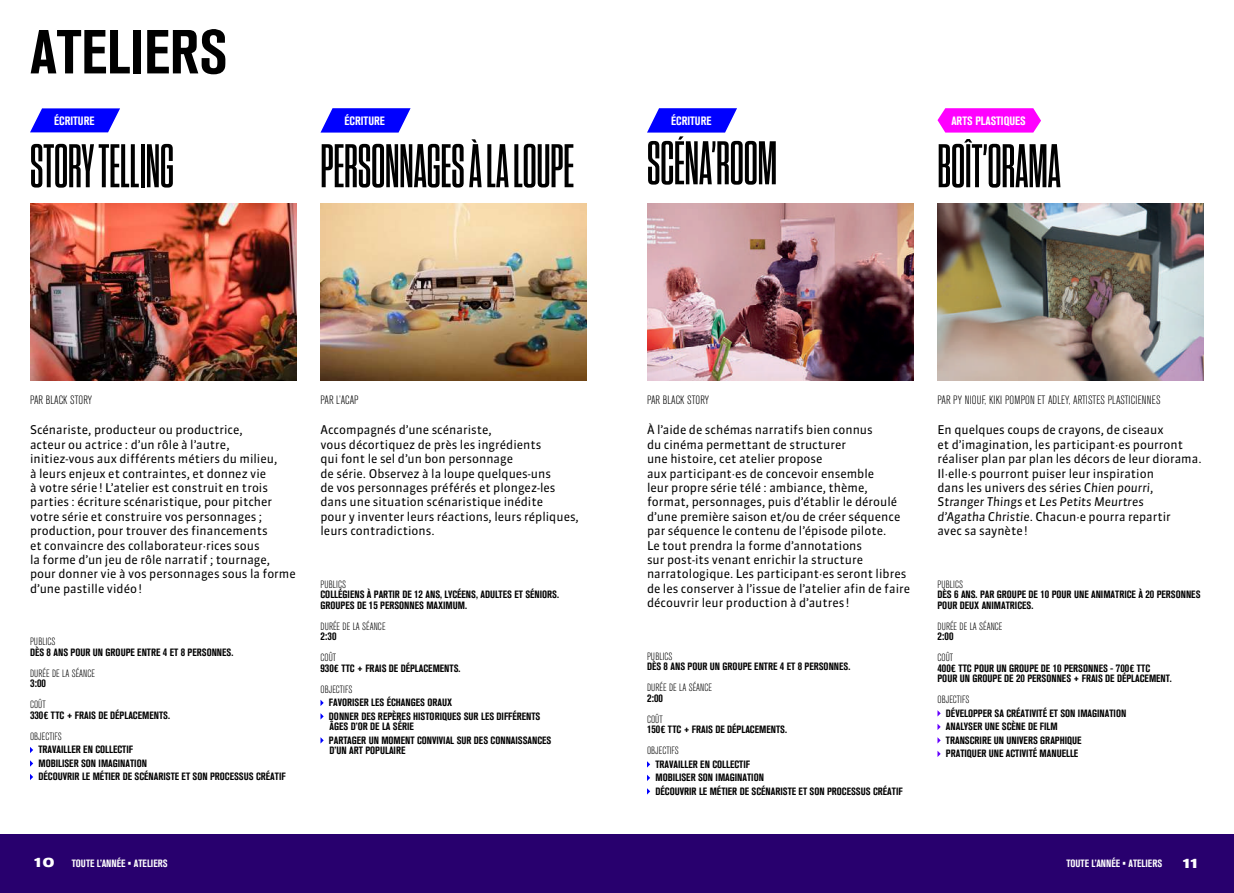
<style>
.page{position:relative;width:1234px;height:893px;background:#fff}
.page>*{position:absolute;margin:0;border:0;box-sizing:border-box;transform-origin:0 0}
.t1{font:61.5px "Tungsten Compressed Semibld";color:#000}
.t2{font:700 condensed 61.5px "Akzidenz Grotesk BQ";color:#000}
.t3{font:700 expanded 13.5px "Akzidenz Grotesk Pro";color:#fff}
.t4{font:12px/14.4px "Sanuk";color:#000}
.t5{font:300 12px "Akzidenz Grot Con BQ";color:#000}
.t6{font:700 condensed 12px "Akzidenz Grotesk BQ";color:#fff}
.t7{font:700 condensed 11.25px "Akzidenz Grotesk BQ";color:#000}
.t8{font:700 condensed 10.5px/13.5px "Akzidenz Grotesk BQ";color:#000}
.t9{font:300 10.5px "Akzidenz Grot Con BQ";color:#000}
.t10{font:700 condensed 10.5px "Akzidenz Grotesk BQ";color:#fff}
.s1{font-size:11.25px}
.s2{font-style:italic}
</style>
<div class="page">
<div style="left:0;top:834px;width:1233px;height:59px;background:#28006e"></div>
<img style="left:30px;top:203px;width:266px;height:178px">
<svg style="left:30px;top:747px;width:3px;height:6px"></svg>
<svg style="left:30px;top:760px;width:3px;height:7px"></svg>
<svg style="left:30px;top:774px;width:3px;height:6px"></svg>
<svg style="left:30px;top:108px;width:90px;height:24px;background:#2525ff"></svg>
<img style="left:320px;top:203px;width:267px;height:178px">
<svg style="left:320px;top:108px;width:90px;height:25px;background:#2727ff"></svg>
<svg style="left:320px;top:700px;width:3px;height:6px"></svg>
<svg style="left:320px;top:713px;width:3px;height:6px"></svg>
<svg style="left:320px;top:737px;width:3px;height:6px"></svg>
<svg style="left:647px;top:761px;width:3px;height:6px"></svg>
<svg style="left:647px;top:775px;width:3px;height:6px"></svg>
<svg style="left:647px;top:788px;width:3px;height:6px"></svg>
<img style="left:647px;top:203px;width:266px;height:178px">
<svg style="left:647px;top:108px;width:90px;height:25px;background:#2727ff"></svg>
<svg style="left:937px;top:108px;width:103px;height:25px;background:#ff18ff"></svg>
<svg style="left:937px;top:710px;width:3px;height:6px"></svg>
<svg style="left:937px;top:724px;width:3px;height:6px"></svg>
<svg style="left:937px;top:737px;width:3px;height:6px"></svg>
<svg style="left:937px;top:751px;width:3px;height:6px"></svg>
<img style="left:937px;top:203px;width:266px;height:178px">
<h1 class="t2" style="left:30px;top:17px;width:199px">ATELIERS</h1>
<p class="t6" style="left:54px;top:114px;width:42px">ÉCRITURE</p>
<h1 class="t1" style="left:30px;top:138px;width:145px">STORY TELLING</h1>
<p class="t6" style="left:344px;top:114px;width:42px">ÉCRITURE</p>
<h1 class="t1" style="left:320px;top:138px;width:255px">PERSONNAGES À LA LOUPE</h1>
<p class="t6" style="left:671px;top:114px;width:42px">ÉCRITURE</p>
<h1 class="t1" style="left:647px;top:135px;width:131px">SCÉNA’ROOM</h1>
<p class="t6" style="left:951px;top:114px;width:76px">ARTS PLASTIQUES</p>
<h1 class="t1" style="left:937px;top:138px;width:125px">BOÎT’ORAMA</h1>
<p class="t5" style="left:30px;top:393px;width:64px">PAR BLACK STORY</p>
<p class="t4" style="left:30px;top:423px;width:267px">Scénariste, producteur ou productrice,<br>acteur ou actrice : d’un rôle à l’autre, initiez-vous aux différents métiers du milieu,<br>à leurs enjeux et contraintes, et donnez vie<br>à votre série! L’atelier est construit en trois parties : écriture scénaristique, pour pitcher votre série et construire vos personnages ; production, pour trouver des financements<br>et convaincre des collaborateur·rices sous<br>la forme d’un jeu de rôle narratif ; tournage, pour donner vie à vos personnages sous la forme d’une pastille vidéo!</p>
<p class="t9" style="left:30px;top:636px;width:27px">PUBLICS</p>
<p class="t8" style="left:30px;top:645px;width:205px">DÈS <span class="s1">8</span> ANS POUR UN GROUPE ENTRE <span class="s1">4</span> ET <span class="s1">8</span> PERSONNES.</p>
<p class="t9" style="left:30px;top:667px;width:66px">DURÉE DE LA SÉANCE</p>
<p class="t7" style="left:30px;top:677px;width:17px">3:00</p>
<p class="t9" style="left:30px;top:699px;width:17px">COÛT</p>
<p class="t8" style="left:30px;top:708px;width:141px"><span class="s1">330</span>€ TTC + FRAIS DE DÉPLACEMENTS.</p>
<p class="t9" style="left:30px;top:730px;width:33px">OBJECTIFS</p>
<p class="t8" style="left:38px;top:743px;width:248px">TRAVAILLER EN COLLECTIF<br>MOBILISER SON IMAGINATION<br>DÉCOUVRIR LE MÉTIER DE SCÉNARISTE ET SON PROCESSUS CRÉATIF</p>
<p class="t5" style="left:320px;top:393px;width:40px">PAR L’ACAP</p>
<p class="t4" style="left:320px;top:423px;width:260px">Accompagnés d’une scénariste,<br>vous décortiquez de près les ingrédients<br>qui font le sel d’un bon personnage<br>de série. Observez à la loupe quelques-uns<br>de vos personnages préférés et plongez-les dans une situation scénaristique inédite<br>pour y inventer leurs réactions, leurs répliques, leurs contradictions.</p>
<p class="t9" style="left:320px;top:578px;width:27px">PUBLICS</p>
<p class="t8" style="left:320px;top:589px;width:240px;line-height:10.5px">COLLÉGIENS À PARTIR DE <span class="s1">12</span> ANS, LYCÉENS, ADULTES ET SÉNIORS.<br>GROUPES DE <span class="s1">15</span> PERSONNES MAXIMUM.</p>
<p class="t9" style="left:320px;top:620px;width:66px">DURÉE DE LA SÉANCE</p>
<p class="t7" style="left:320px;top:630px;width:17px">2:30</p>
<p class="t9" style="left:320px;top:652px;width:17px">COÛT</p>
<p class="t8" style="left:320px;top:661px;width:141px"><span class="s1">930</span>€ TTC + FRAIS DE DÉPLACEMENTS.</p>
<p class="t9" style="left:320px;top:683px;width:33px">OBJECTIFS</p>
<p class="t8" style="left:329px;top:696px;width:213px">FAVORISER LES ÉCHANGES ORAUX<br>DONNER DES REPÈRES HISTORIQUES SUR LES DIFFÉRENTS</p>
<p class="t8" style="left:329px;top:720px;width:224px">ÂGES D’OR DE LA SÉRIE<br>PARTAGER UN MOMENT CONVIVIAL SUR DES CONNAISSANCES</p>
<p class="t8" style="left:329px;top:744px;width:77px">D’UN ART POPULAIRE</p>
<p class="t5" style="left:647px;top:393px;width:64px">PAR BLACK STORY</p>
<p class="t4" style="left:647px;top:423px;width:264px">À l’aide de schémas narratifs bien connus<br>du cinéma permettant de structurer<br>une histoire, cet atelier propose<br>aux participant·es de concevoir ensemble<br>leur propre série télé : ambiance, thème, format, personnages, puis d’établir le déroulé d’une première saison et/ou de créer séquence par séquence le contenu de l’épisode pilote.<br>Le tout prendra la forme d’annotations<br>sur post-its venant enrichir la structure narratologique. Les participant·es seront libres de les conserver à l’issue de l’atelier afin de faire découvrir leur production à d’autres !</p>
<p class="t9" style="left:647px;top:650px;width:27px">PUBLICS</p>
<p class="t8" style="left:647px;top:660px;width:205px">DÈS <span class="s1">8</span> ANS POUR UN GROUPE ENTRE <span class="s1">4</span> ET <span class="s1">8</span> PERSONNES.</p>
<p class="t9" style="left:647px;top:682px;width:66px">DURÉE DE LA SÉANCE</p>
<p class="t7" style="left:647px;top:691px;width:17px">2:00</p>
<p class="t9" style="left:647px;top:713px;width:17px">COÛT</p>
<p class="t8" style="left:647px;top:723px;width:141px"><span class="s1">150</span>€ TTC + FRAIS DE DÉPLACEMENTS.</p>
<p class="t9" style="left:647px;top:745px;width:33px">OBJECTIFS</p>
<p class="t8" style="left:655px;top:757px;width:248px">TRAVAILLER EN COLLECTIF<br>MOBILISER SON IMAGINATION<br>DÉCOUVRIR LE MÉTIER DE SCÉNARISTE ET SON PROCESSUS CRÉATIF</p>
<p class="t5" style="left:937px;top:393px;width:224px">PAR PY NIOUF, KIKI POMPON ET ADLEY, ARTISTES PLASTICIENNES</p>
<p class="t4" style="left:937px;top:423px;width:265px">En quelques coups de crayons, de ciseaux<br>et d’imagination, les participant·es pourront réaliser plan par plan les décors de leur diorama.<br>Il·elle·s pourront puiser leur inspiration<br>dans les univers des séries <span class="s2">Chien pourri</span>, <span class="s2">Stranger Things</span> et <span class="s2">Les Petits Meurtres<br>d’Agatha Christie</span>. Chacun·e pourra repartir<br>avec sa saynète!</p>
<p class="t9" style="left:937px;top:578px;width:27px">PUBLICS</p>
<p class="t8" style="left:937px;top:589px;width:264px;line-height:10.5px">DÈS <span class="s1">6</span> ANS. PAR GROUPE DE <span class="s1">10</span> POUR UNE ANIMATRICE À <span class="s1">20</span> PERSONNES<br>POUR DEUX ANIMATRICES.</p>
<p class="t9" style="left:937px;top:620px;width:66px">DURÉE DE LA SÉANCE</p>
<p class="t7" style="left:937px;top:630px;width:17px">2:00</p>
<p class="t9" style="left:937px;top:652px;width:17px">COÛT</p>
<p class="t8" style="left:937px;top:663px;width:235px;line-height:10.5px"><span class="s1">400</span>€ TTC POUR UN GROUPE DE <span class="s1">10</span> PERSONNES - <span class="s1">700</span>€ TTC<br>POUR UN GROUPE DE <span class="s1">20</span> PERSONNES + FRAIS DE DÉPLACEMENT.</p>
<p class="t9" style="left:937px;top:694px;width:33px">OBJECTIFS</p>
<p class="t8" style="left:945px;top:706px;width:182px">DÉVELOPPER SA CRÉATIVITÉ ET SON IMAGINATION ANALYSER UNE SCÈNE DE FILM<br>TRANSCRIRE UN UNIVERS GRAPHIQUE<br>PRATIQUER UNE ACTIVITÉ MANUELLE</p>
<p class="t10" style="left:72px;top:857px;width:97px">TOUTE L’ANNÉE • ATELIERS</p>
<p class="t10" style="left:1066px;top:857px;width:97px">TOUTE L’ANNÉE • ATELIERS</p>
<p class="t3" style="left:32px;top:854px;width:23px">10</p>
<p class="t3" style="left:1180px;top:854px;width:21px">11</p>
</div>
